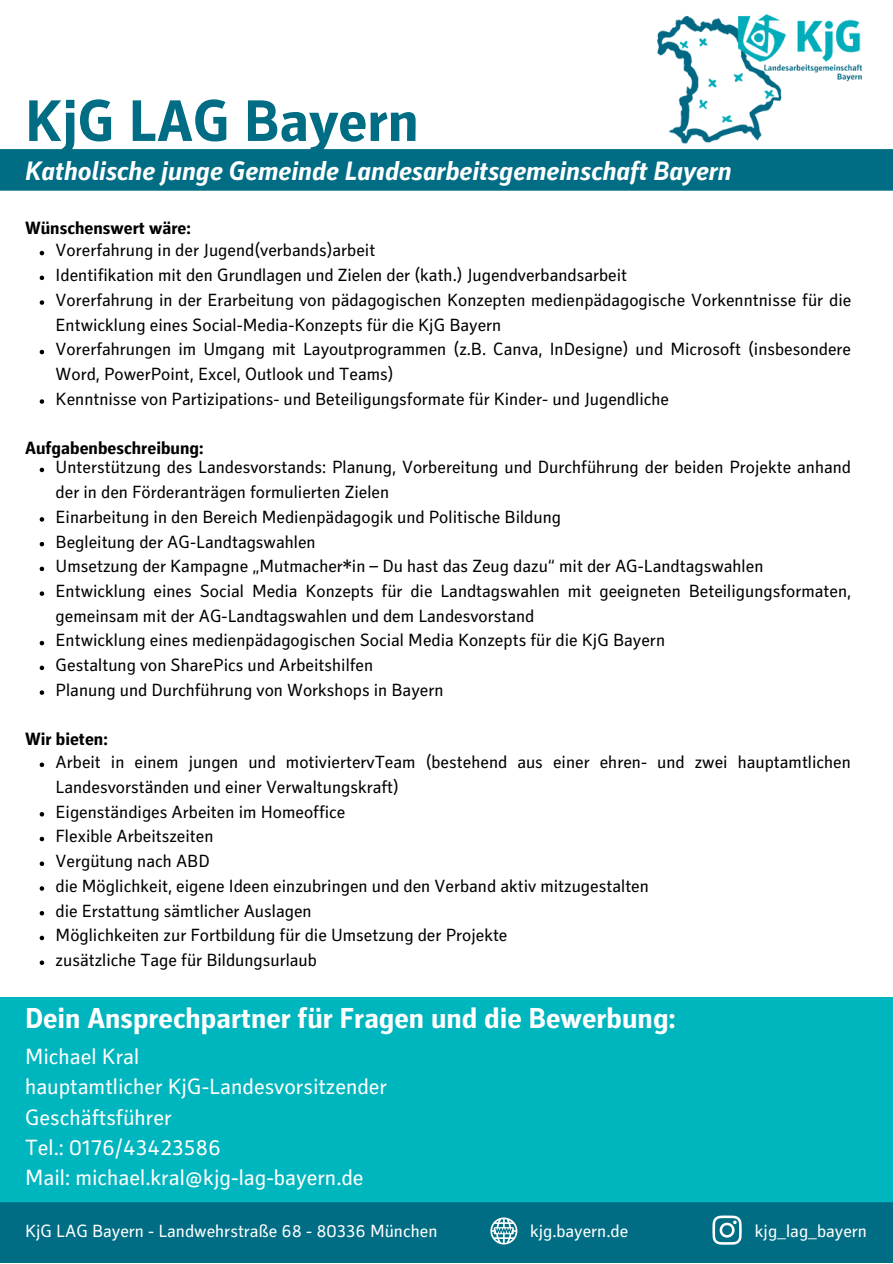
<style>
.page{position:relative;width:893px;height:1264px;background:#fff}
.page>*{position:absolute;margin:0;border:0;box-sizing:border-box;transform-origin:0 0}
.t1{font:700 59.25px "Secca Kj G";color:#006d84}
.t2{font:700 29.25px "Secca Kj G";color:#fff}
.t3{font:italic 700 27px "Secca Kj G";color:#fff}
.t4{font:22.5px/30.3px "Secca Kj G";color:#fff}
.t5{font:18px/24.8px "Secca Kj G";color:#000}
.t6{font:18px "Secca Kj G";color:#fff}
.t7{font:700 18px "Secca Kj G";color:#000}
</style>
<div class="page">
<img style="left:657px;top:14px;width:206px;height:130px">
<div style="left:0;top:149px;width:892px;height:42px;background:#006d84"></div>
<div style="left:0;top:997px;width:892px;height:205px;background:#00b6be"></div>
<div style="left:0;top:1202px;width:892px;height:60px;background:#006d84"></div>
<svg style="left:490px;top:1217px;width:27px;height:27px"></svg>
<svg style="left:712px;top:1215px;width:29px;height:29px"></svg>
<svg style="left:40px;top:467px;width:4px;height:5px"></svg>
<svg style="left:40px;top:517px;width:4px;height:4px"></svg>
<svg style="left:40px;top:542px;width:4px;height:4px"></svg>
<svg style="left:40px;top:566px;width:4px;height:5px"></svg>
<svg style="left:40px;top:591px;width:4px;height:5px"></svg>
<svg style="left:40px;top:641px;width:4px;height:4px"></svg>
<svg style="left:40px;top:665px;width:4px;height:5px"></svg>
<svg style="left:40px;top:690px;width:4px;height:5px"></svg>
<svg style="left:40px;top:251px;width:4px;height:4px"></svg>
<svg style="left:40px;top:275px;width:4px;height:5px"></svg>
<svg style="left:40px;top:300px;width:4px;height:5px"></svg>
<svg style="left:40px;top:350px;width:4px;height:4px"></svg>
<svg style="left:40px;top:399px;width:4px;height:5px"></svg>
<svg style="left:40px;top:762px;width:4px;height:5px"></svg>
<svg style="left:40px;top:812px;width:4px;height:4px"></svg>
<svg style="left:40px;top:836px;width:4px;height:5px"></svg>
<svg style="left:40px;top:861px;width:4px;height:5px"></svg>
<svg style="left:40px;top:886px;width:4px;height:4px"></svg>
<svg style="left:40px;top:911px;width:4px;height:4px"></svg>
<svg style="left:40px;top:935px;width:4px;height:5px"></svg>
<svg style="left:40px;top:960px;width:4px;height:5px"></svg>
<h1 class="t1" style="left:25px;top:99px;width:395px">KjG LAG Bayern</h1>
<h3 class="t3" style="left:25px;top:161px;width:708px">Katholische junge Gemeinde Landesarbeitsgemeinschaft Bayern</h3>
<p class="t7" style="left:25px;top:221px;width:167px">Wünschenswert wäre:</p>
<p class="t5" style="left:56px;top:240px;width:797px">Vorerfahrung in der Jugend(verbands)arbeit<br>Identifikation mit den Grundlagen und Zielen der (kath.) Jugendverbandsarbeit<br>Vorerfahrung in der Erarbeitung von pädagogischen Konzepten medienpädagogische Vorkenntnisse für die Entwicklung eines Social-Media-Konzepts für die KjG Bayern<br>Vorerfahrungen im Umgang mit Layoutprogrammen (z.B. Canva, InDesigne) und Microsoft (insbesondere Word, PowerPoint, Excel, Outlook und Teams)<br>Kenntnisse von Partizipations- und Beteiligungsformate für Kinder- und Jugendliche</p>
<p class="t7" style="left:25px;top:441px;width:180px">Aufgabenbeschreibung:</p>
<p class="t5" style="left:56px;top:457px;width:797px">Unterstützung des Landesvorstands: Planung, Vorbereitung und Durchführung der beiden Projekte anhand der in den Förderanträgen formulierten Zielen<br>Einarbeitung in den Bereich Medienpädagogik und Politische Bildung<br>Begleitung der AG-Landtagswahlen<br>Umsetzung der Kampagne „Mutmacher*in – Du hast das Zeug dazu“ mit der AG-Landtagswahlen Entwicklung eines Social Media Konzepts für die Landtagswahlen mit geeigneten Beteiligungsformaten, gemeinsam mit der AG-Landtagswahlen und dem Landesvorstand<br>Entwicklung eines medienpädagogischen Social Media Konzepts für die KjG Bayern<br>Gestaltung von SharePics und Arbeitshilfen<br>Planung und Durchführung von Workshops in Bayern</p>
<p class="t7" style="left:25px;top:732px;width:84px">Wir bieten:</p>
<p class="t5" style="left:56px;top:752px;width:796px">Arbeit in einem jungen und motiviertervTeam (bestehend aus einer ehren- und zwei hauptamtlichen Landesvorständen und einer Verwaltungskraft)<br>Eigenständiges Arbeiten im Homeoffice<br>Flexible Arbeitszeiten<br>Vergütung nach ABD<br>die Möglichkeit, eigene Ideen einzubringen und den Verband aktiv mitzugestalten<br>die Erstattung sämtlicher Auslagen<br>Möglichkeiten zur Fortbildung für die Umsetzung der Projekte<br>zusätzliche Tage für Bildungsurlaub</p>
<h2 class="t2" style="left:25px;top:1006px;width:652px">Dein Ansprechpartner für Fragen und die Bewerbung:</h2>
<p class="t4" style="left:25px;top:1044px;width:363px">Michael Kral<br>hauptamtlicher KjG-Landesvorsitzender<br>Geschäftsführer<br>Tel.: 0176/43423586<br>Mail: michael.kral@kjg-lag-bayern.de</p>
<p class="t6" style="left:25px;top:1224px;width:414px">KjG LAG Bayern - Landwehrstraße 68 - 80336 München</p>
<p class="t6" style="left:530px;top:1224px;width:100px">kjg.bayern.de</p>
<p class="t6" style="left:754px;top:1224px;width:114px">kjg_lag_bayern</p>
</div>
